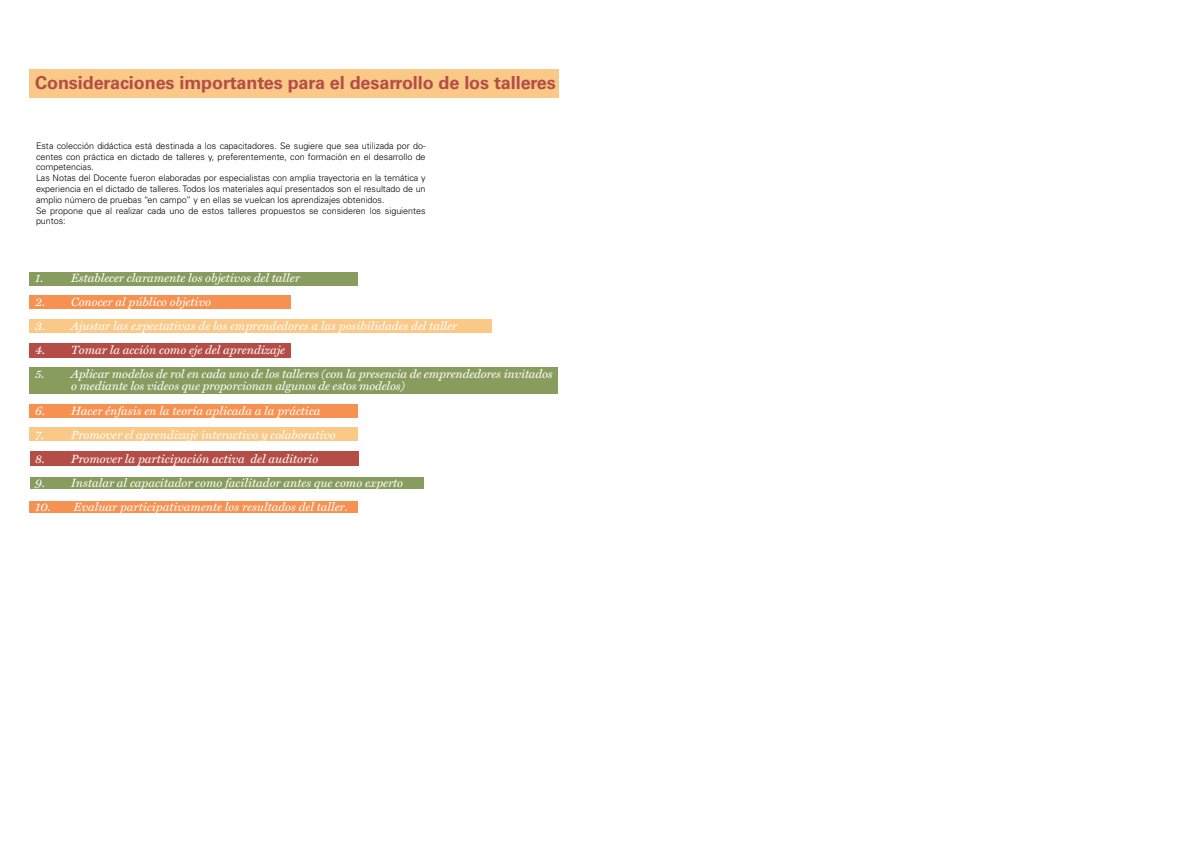
<style>
.page{position:relative;width:1191px;height:842px;background:#fff}
.page>*{position:absolute;margin:0;border:0;box-sizing:border-box;transform-origin:0 0}
.t1{font:700 18px "Univers LT Std";letter-spacing:-.005em;color:#b54d47}
.t2{font:italic 12px/12px "Miller Text";color:#fff}
.t3{font:300 9px/10.8px "Univers LT Std";letter-spacing:-.005em;color:#000}
</style>
<div class="page">
<div style="left:30px;top:273px;width:328px;height:13px;background:#889c5e"></div>
<div style="left:30px;top:296px;width:261px;height:13px;background:#f79151"></div>
<div style="left:30px;top:319px;width:462px;height:14px;background:#fac887"></div>
<div style="left:30px;top:343px;width:261px;height:14px;background:#b54d47"></div>
<div style="left:30px;top:404px;width:328px;height:13px;background:#f79151"></div>
<div style="left:30px;top:428px;width:328px;height:13px;background:#fac887"></div>
<div style="left:30px;top:451px;width:329px;height:14px;background:#b54d47"></div>
<div style="left:30px;top:477px;width:394px;height:11px;background:#889c5e"></div>
<div style="left:30px;top:501px;width:328px;height:12px;background:#f79151"></div>
<div style="left:30px;top:367px;width:528px;height:27px;background:#889c5e"></div>
<div style="left:29px;top:69px;width:529px;height:29px;background:#fac887"></div>
<h1 class="t1" style="left:35px;top:72px;width:522px">Consideraciones importantes para el desarrollo de los talleres</h1>
<p class="t3" style="left:36px;top:140px;width:391px">Esta colección didáctica está destinada a los capacitadores. Se sugiere que sea utilizada por do&shy;centes con práctica en dictado de talleres y, preferentemente, con formación en el desarrollo de competencias.<br>Las Notas del Docente fueron elaboradas por especialistas con amplia trayectoria en la temática y experiencia en el dictado de talleres. Todos los materiales aquí presentados son el resultado de un amplio número de pruebas “en campo” y en ellas se vuelcan los aprendizajes obtenidos.<br>Se propone que al realizar cada uno de estos talleres propuestos se consideren los siguientes puntos:</p>
<p class="t2" style="left:35px;top:272px;width:266px">1. Establecer claramente los objetivos del taller</p>
<p class="t2" style="left:35px;top:296px;width:177px">2. Conocer al público objetivo</p>
<p class="t2" style="left:35px;top:320px;width:423px">3. Ajustar las expectativas de los emprendedores a las posibilidades del taller</p>
<p class="t2" style="left:35px;top:344px;width:251px">4. Tomar la acción como eje del aprendizaje</p>
<p class="t2" style="left:71px;top:368px;width:483px;text-indent:-36px">5. Aplicar modelos de rol en cada uno de los talleres (con la presencia de emprendedores invitados o mediante los videos que proporcionan algunos de estos modelos)</p>
<p class="t2" style="left:35px;top:404px;width:287px">6. Hacer énfasis en la teoría aplicada a la práctica</p>
<p class="t2" style="left:35px;top:428px;width:302px">7. Promover el aprendizaje interactivo y colaborativo</p>
<p class="t2" style="left:35px;top:452px;width:284px">8. Promover la participación activa del auditorio</p>
<p class="t2" style="left:35px;top:476px;width:369px">9. Instalar al capacitador como facilitador antes que como experto</p>
<p class="t2" style="left:35px;top:500px;width:314px">10. Evaluar participativamente los resultados del taller.</p>
</div>
